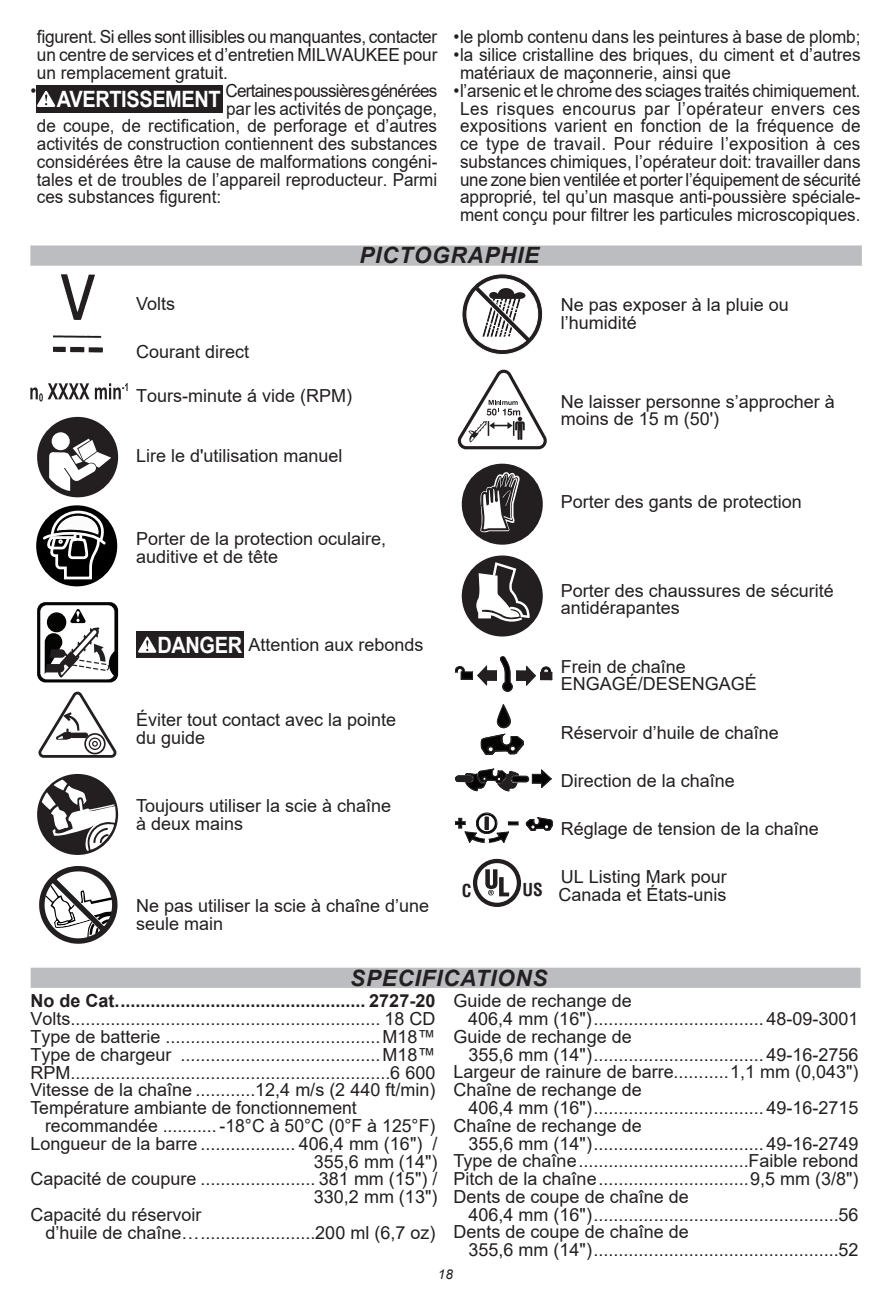
<style>
.page{position:relative;width:891px;height:1296px;background:#fff}
.page>*{position:absolute;margin:0;border:0;box-sizing:border-box;transform-origin:0 0}
.Reverse_Headings{font:italic 700 22.5px "Arial";letter-spacing:.035em;color:#231f20}
.t1{font:700 22.5px "Arial";letter-spacing:-.02em;color:#fff;scale:.89 1}
.UL_Warning{font:18px/17.8px "Arial";color:#231f20}
.Body_text{font:18px/17.8px "Arial";color:#231f20}
.UL_Warning-2{font:18px/17.8px "Arial";color:#231f20;scale:.95 1}
.UL_Warning-3{font:18px/17.8px "Arial";color:#231f20;text-align:justify;scale:.96 1}
.Body_text-2{font:700 18px "Arial";color:#231f20}
.UL_Warning-4{font:18px "Arial";letter-spacing:-.04em;color:#231f20;scale:.95 1}
.t2{font:700 condensed 17.55px "Helvetica";color:#231f20}
.t3{font:italic 13.5px "Arial";color:#231f20}
</style>
<div class="page">
<div style="left:36px;top:85px;width:186px;height:27px;background:#231f20"></div>
<svg style="left:37px;top:91px;width:18px;height:16px"></svg>
<img style="left:60px;top:274px;width:35px;height:46px">
<img style="left:53px;top:335px;width:49px;height:18px">
<svg style="left:30px;top:383px;width:98px;height:19px"></svg>
<svg style="left:37px;top:417px;width:81px;height:80px"></svg>
<div style="left:36px;top:505px;width:81px;height:81px;background:#000;border-radius:50%"></div>
<svg style="left:40px;top:508px;width:68px;height:73px"></svg>
<div style="left:37px;top:602px;width:81px;height:80px;background:linear-gradient(to right,#040503,#040503);border-radius:8px"></div>
<svg style="left:40px;top:605px;width:74px;height:74px"></svg>
<div style="left:136px;top:631px;width:108px;height:27px;background:#231f20"></div>
<svg style="left:138px;top:637px;width:18px;height:16px"></svg>
<svg style="left:38px;top:691px;width:79px;height:67px"></svg>
<div style="left:37px;top:774px;width:81px;height:81px;background:#231f20;border-radius:50%"></div>
<svg style="left:42px;top:779px;width:74px;height:72px"></svg>
<svg style="left:39px;top:866px;width:79px;height:78px"></svg>
<div style="left:30px;top:245px;width:832px;height:21px;background:#bcbdc0"></div>
<svg style="left:462px;top:274px;width:81px;height:81px"></svg>
<svg style="left:458px;top:370px;width:89px;height:79px"></svg>
<div style="left:464px;top:466px;width:77px;height:77px;background:#231f20;border-radius:50%"></div>
<div style="left:462px;top:464px;width:81px;height:81px;border:4px solid #231f20;border-radius:50%"></div>
<svg style="left:479px;top:464px;width:42px;height:81px"></svg>
<div style="left:462px;top:556px;width:81px;height:81px;background:#231f20;border-radius:50%"></div>
<svg style="left:474px;top:561px;width:57px;height:64px"></svg>
<svg style="left:455px;top:656px;width:97px;height:36px"></svg>
<svg style="left:497px;top:704px;width:14px;height:24px"></svg>
<svg style="left:481px;top:734px;width:43px;height:21px"></svg>
<svg style="left:455px;top:769px;width:97px;height:22px"></svg>
<svg style="left:525px;top:817px;width:28px;height:14px"></svg>
<svg style="left:455px;top:813px;width:64px;height:30px"></svg>
<svg style="left:473px;top:859px;width:48px;height:48px"></svg>
<div style="left:31px;top:968px;width:830px;height:20px;background:#bcbdc0"></div>
<p class="UL_Warning-3" style="left:37px;top:28px;width:419px">figurent. Si elles sont illisibles ou manquantes, contacter un centre de services et d’entretien MILWAUKEE pour un remplacement gratuit.</p>
<p class="t1" style="left:57px;top:84px;width:186px">AVERTISSEMENT</p>
<p class="UL_Warning-4" style="left:225px;top:78px;width:225px">Certaines poussières générées</p>
<p class="UL_Warning-2" style="left:30px;top:81px;width:8px">•</p>
<p class="UL_Warning-2" style="left:226px;top:99px;width:224px">par les activités de ponçage,</p>
<p class="UL_Warning-2" style="left:37px;top:117px;width:423px">de coupe, de rectification, de perforage et d’autres</p>
<p class="UL_Warning-2" style="left:37px;top:135px;width:423px">activités de construction contiennent des substances</p>
<p class="UL_Warning-2" style="left:37px;top:153px;width:423px">considérées être la cause de malformations congéni-</p>
<p class="UL_Warning-2" style="left:37px;top:170px;width:423px">tales et de troubles de l’appareil reproducteur. Parmi</p>
<p class="UL_Warning-2" style="left:37px;top:188px;width:196px">ces substances figurent:</p>
<p class="UL_Warning-2" style="left:454px;top:28px;width:430px">•le plomb contenu dans les peintures à base de plomb;</p>
<p class="UL_Warning-2" style="left:460px;top:46px;width:423px;text-indent:-6px">•la silice cristalline des briques, du ciment et d’autres matériaux de maçonnerie, ainsi que</p>
<p class="UL_Warning-2" style="left:454px;top:81px;width:430px">•l’arsenic et le chrome des sciages traités chimiquement.</p>
<p class="UL_Warning-2" style="left:460px;top:99px;width:423px;text-align:justify">Les risques encourus par l’opérateur envers ces expositions varient en fonction de la fréquence de ce type de travail. Pour réduire l’exposition à ces substances chimiques, l’opérateur doit: travailler dans une zone bien ventilée et porter l’équipement de sécurité approprié, tel qu’un masque anti-poussière spéciale&shy;ment conçu pour filtrer les particules microscopiques.</p>
<p class="Reverse_Headings" style="left:359px;top:241px;width:181px">PICTOGRAPHIE</p>
<p class="Body_text" style="left:136px;top:294px;width:41px">Volts</p>
<p class="Body_text" style="left:136px;top:342px;width:115px">Courant direct</p>
<p class="Body_text" style="left:136px;top:386px;width:218px">Tours-minute á vide (RPM)</p>
<p class="Body_text" style="left:136px;top:447px;width:208px">Lire le d'utilisation manuel</p>
<p class="Body_text" style="left:136px;top:530px;width:252px">Porter de la protection oculaire,</p>
<p class="Body_text" style="left:136px;top:547px;width:144px">auditive et de tête</p>
<p class="t1" style="left:157px;top:630px;width:97px">DANGER</p>
<p class="Body_text" style="left:249px;top:636px;width:177px">Attention aux rebonds</p>
<p class="Body_text" style="left:136px;top:710px;width:262px">Éviter tout contact avec la pointe</p>
<p class="Body_text" style="left:136px;top:728px;width:71px">du guide</p>
<p class="Body_text" style="left:136px;top:797px;width:257px">Toujours utiliser la scie à chaîne</p>
<p class="Body_text" style="left:136px;top:814px;width:109px">à deux mains</p>
<p class="Body_text" style="left:136px;top:897px;width:295px">Ne pas utiliser la scie à chaîne d’une seule main</p>
<p class="t2" style="left:462px;top:879px;width:11px">C</p>
<p class="t2" style="left:522px;top:879px;width:22px">US</p>
<p class="UL_Warning" style="left:561px;top:296px;width:230px">Ne pas exposer à la pluie ou l’humidité</p>
<p class="UL_Warning" style="left:561px;top:392px;width:276px">Ne laisser personne s’approcher à moins de 15 m (50')</p>
<p class="UL_Warning" style="left:561px;top:493px;width:243px">Porter des gants de protection</p>
<p class="UL_Warning" style="left:561px;top:581px;width:275px">Porter des chaussures de sécurité antidérapantes</p>
<p class="UL_Warning" style="left:561px;top:657px;width:198px">Frein de chaîne<br>ENGAGÉ/DESENGAGÉ</p>
<p class="UL_Warning" style="left:561px;top:723px;width:220px">Réservoir d’huile de chaîne</p>
<p class="UL_Warning" style="left:561px;top:771px;width:176px">Direction de la chaîne</p>
<p class="UL_Warning" style="left:561px;top:820px;width:260px">Réglage de tension de la chaîne</p>
<p class="UL_Warning" style="left:559px;top:868px;width:170px">UL Listing Mark pour<br>Canada et États-unis</p>
<p class="Reverse_Headings" style="left:350px;top:963px;width:199px">SPECIFICATIONS</p>
<p class="Body_text-2" style="left:30px;top:988px;width:406px">No de Cat.................................................. 2727-20</p>
<p class="Body_text" style="left:30px;top:1010px;width:406px">Volts.............................................................. 18 CD</p>
<p class="Body_text" style="left:30px;top:1028px;width:406px">Type de batterie ...........................................M18™</p>
<p class="Body_text" style="left:30px;top:1046px;width:406px">Type de chargeur ........................................M18™</p>
<p class="Body_text" style="left:30px;top:1063px;width:406px">RPM................................................................6 600</p>
<p class="Body_text" style="left:30px;top:1081px;width:407px">Vitesse de la chaîne ............12,4 m/s (2 440 ft/min)<br>Température ambiante de fonctionnement</p>
<p class="Body_text" style="left:45px;top:1117px;width:392px">recommandée ........... -18°C à 50°C (0°F à 125°F)</p>
<p class="Body_text" style="left:30px;top:1134px;width:409px;text-align:right">Longueur de la barre ................... 406,4 mm (16") /<br>355,6 mm (14")</p>
<p class="Body_text" style="left:30px;top:1170px;width:409px;text-align:right">Capacité de coupure ....................... 381 mm (15") /<br>330,2 mm (13")</p>
<p class="Body_text" style="left:45px;top:1206px;width:391px;text-indent:-15px">Capacité du réservoir<br>d’huile de chaîne….......................200 ml (6,7 oz)</p>
<p class="UL_Warning" style="left:454px;top:992px;width:180px">Guide de rechange de</p>
<p class="UL_Warning" style="left:468px;top:1010px;width:392px">406,4 mm (16").................................. 48-09-3001</p>
<p class="UL_Warning" style="left:454px;top:1028px;width:180px">Guide de rechange de</p>
<p class="UL_Warning" style="left:469px;top:1045px;width:391px">355,6 mm (14").................................. 49-16-2756</p>
<p class="UL_Warning" style="left:454px;top:1063px;width:406px">Largeur de rainure de barre...........1,1 mm (0,043")</p>
<p class="UL_Warning" style="left:454px;top:1081px;width:190px">Chaîne de rechange de</p>
<p class="UL_Warning" style="left:469px;top:1099px;width:391px">406,4 mm (16").................................. 49-16-2715</p>
<p class="UL_Warning" style="left:454px;top:1116px;width:190px">Chaîne de rechange de</p>
<p class="UL_Warning" style="left:469px;top:1134px;width:391px">355,6 mm (14").................................. 49-16-2749</p>
<p class="UL_Warning" style="left:454px;top:1152px;width:406px">Type de chaîne..................................Faible rebond</p>
<p class="UL_Warning" style="left:454px;top:1170px;width:407px">Pitch de la chaîne..............................9,5 mm (3/8")</p>
<p class="UL_Warning" style="left:454px;top:1188px;width:237px">Dents de coupe de chaîne de</p>
<p class="UL_Warning" style="left:469px;top:1205px;width:391px">406,4 mm (16").................................................56</p>
<p class="UL_Warning" style="left:454px;top:1223px;width:237px">Dents de coupe de chaîne de</p>
<p class="UL_Warning" style="left:469px;top:1241px;width:391px">355,6 mm (14").................................................52</p>
<p class="t3" style="left:438px;top:1265px;width:17px">18</p>
</div>
